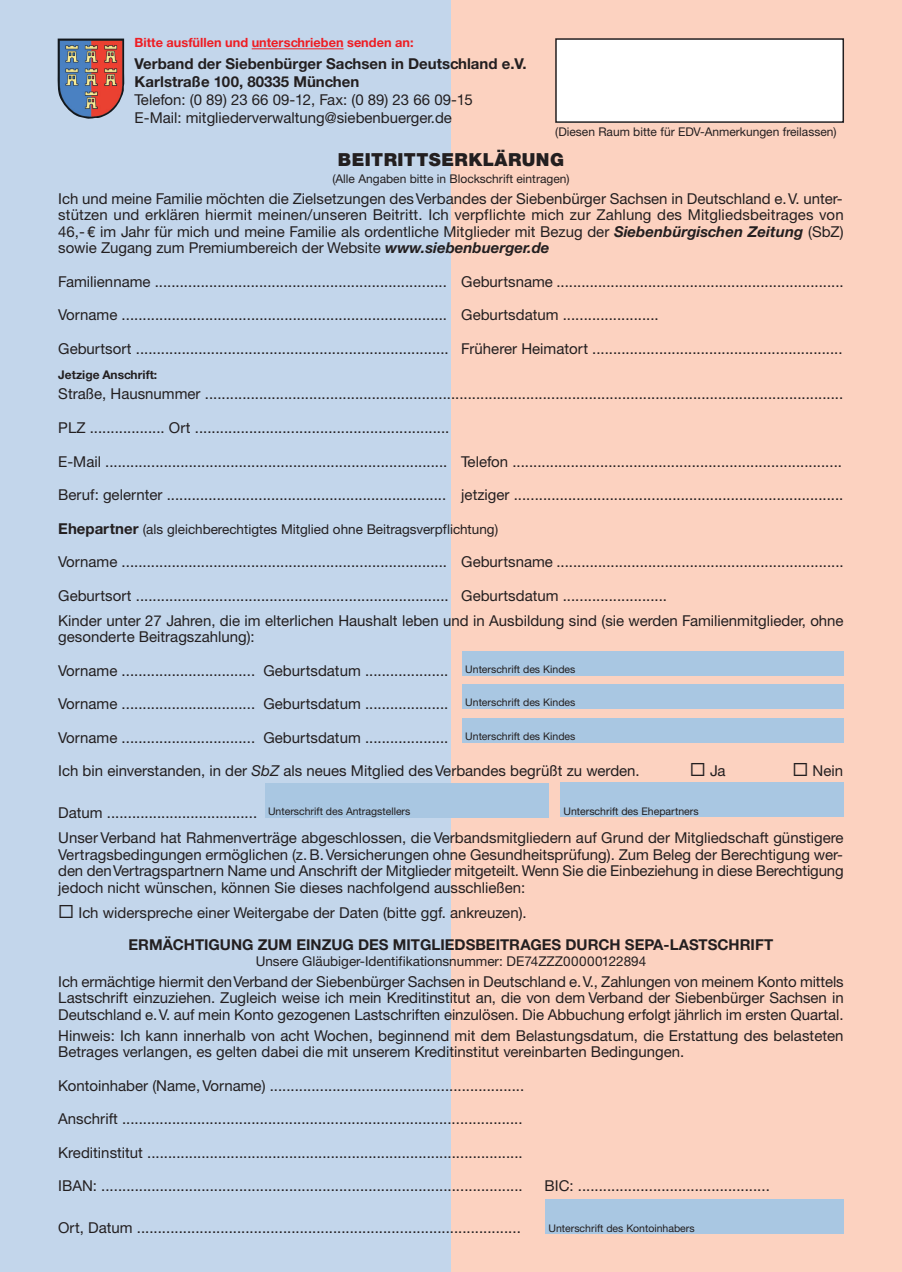
<style>
.page{position:relative;width:902px;height:1272px;background:#fff}
.page>*{position:absolute;margin:0;border:0;box-sizing:border-box;transform-origin:0 0}
.t1{font:900 18px "Helvetica Neue CE";letter-spacing:.025em;color:#231f20}
.t2{font:15px/16.5px "Helvetica Neue CE";color:#231f20}
.t3{font:700 15px/31.8px "Helvetica Neue CE";color:#231f20}
.t4{font:13.5px "Helvetica Neue CE";color:#231f20}
.t5{font:700 12.75px "Helvetica Neue CE";color:#ee1d23}
.t6{font:12px "Helvetica Neue CE";color:#231f20}
.t7{font:700 12px "Helvetica Neue CE";color:#231f20}
.t8{font:10.5px "Helvetica Neue CE";color:#231f20}
.s1{font-weight:700}
.s2{font-family:"Helvetica LT"}
.s3{font-weight:700;font-style:italic}
.s4{font-weight:700;font-size:15px}
.s5{font-style:italic}
.s6{font-weight:400}
</style>
<div class="page">
<div style="left:0;top:0;width:451px;height:1271px;background:#c3d6eb"></div>
<div style="left:451px;top:0;width:450px;height:1271px;background:#fcd2c0"></div>
<hr style="left:252px;top:48px;width:91px;height:1px;background:#ee1d23">
<div style="left:556px;top:39px;width:287px;height:83px;background:#fff"></div>
<div style="left:555px;top:38px;width:288px;height:85px;border:2px solid #231f20"></div>
<div style="left:462px;top:684px;width:381px;height:25px;background:#a9c7e2"></div>
<div style="left:462px;top:651px;width:381px;height:25px;background:#a9c7e2"></div>
<div style="left:462px;top:717px;width:381px;height:25px;background:#a9c7e2"></div>
<div style="left:265px;top:783px;width:283px;height:35px;background:#a9c7e2"></div>
<div style="left:560px;top:782px;width:283px;height:35px;background:#a9c7e2"></div>
<div style="left:545px;top:1199px;width:298px;height:35px;background:#a9c7e2"></div>
<img style="left:57px;top:39px;width:67px;height:80px">
<p class="t5" style="left:135px;top:38px;width:280px">Bitte ausfüllen und unterschrieben senden an:</p>
<p class="t2" style="left:135px;top:56px;width:393px;line-height:18px"><span class="s1">Verband der Siebenbürger Sachsen in Deutschland e.V.<br>Karlstraße 100, 80335 München<br></span>Telefon: (0 89) 23 66 09-12, Fax: (0 89) 23 66 09-15<br>E-Mail: mitgliederverwaltung@siebenbuerger.de</p>
<p class="t6" style="left:555px;top:127px;width:283px">(Diesen Raum bitte für EDV-Anmerkungen freilassen)</p>
<p class="t1" style="left:338px;top:153px;width:228px">BEITRITTSERKLÄRUNG</p>
<p class="t6" style="left:332px;top:174px;width:239px">(Alle Angaben bitte in Blockschrift eintragen)</p>
<p class="t2" style="left:58px;top:191px;width:786px;text-align:justify">Ich und meine Familie möchten die Zielsetzungen desVerbandes der Siebenbürger Sachsen in Deutschland e.V. unter&shy;stützen und erklären hiermit meinen/unseren Beitritt. Ich verpflichte mich zur Zahlung des Mitgliedsbeitrages von 46,- <span class="s2">€</span> im Jahr für mich und meine Familie als ordentliche Mitglieder mit Bezug der <span class="s3">Siebenbürgischen Zeitung</span> (SbZ) sowie Zugang zum Premiumbereich der Website <span class="s3">www.siebenbuerger.de</span></p>
<p class="t2" style="left:58px;top:274px;width:786px">Familienname ...................................................................... Geburtsname .....................................................................</p>
<p class="t2" style="left:58px;top:308px;width:602px">Vorname .............................................................................. Geburtsdatum .......................</p>
<p class="t2" style="left:58px;top:341px;width:785px">Geburtsort ........................................................................... Früherer Heimatort ............................................................</p>
<p class="t7" style="left:58px;top:370px;width:100px">Jetzige Anschrift:</p>
<p class="t2" style="left:58px;top:387px;width:786px">Straße, Hausnummer .........................................................................................................................................................</p>
<p class="t2" style="left:58px;top:421px;width:392px">PLZ .................. Ort .............................................................</p>
<p class="t2" style="left:58px;top:454px;width:785px">E-Mail .................................................................................. Telefon ...............................................................................</p>
<p class="t2" style="left:58px;top:488px;width:786px">Beruf: gelernter ................................................................... jetziger ...............................................................................</p>
<p class="t4" style="left:58px;top:524px;width:441px"><span class="s4">Ehepartner</span> (als gleichberechtigtes Mitglied ohne Beitragsverpflichtung)</p>
<p class="t2" style="left:58px;top:555px;width:786px">Vorname .............................................................................. Geburtsname .....................................................................</p>
<p class="t2" style="left:58px;top:584px;width:786px;line-height:25px">Geburtsort ........................................................................... Geburtsdatum .........................<br>Kinder unter 27 Jahren, die im elterlichen Haushalt leben und in Ausbildung sind (sie werden Familienmitglieder, ohne</p>
<p class="t2" style="left:58px;top:630px;width:198px">gesonderte Beitragszahlung):</p>
<p class="t2" style="left:58px;top:663px;width:391px">Vorname ................................ Geburtsdatum ....................</p>
<p class="t2" style="left:58px;top:697px;width:391px">Vorname ................................ Geburtsdatum ....................</p>
<p class="t2" style="left:58px;top:730px;width:391px">Vorname ................................ Geburtsdatum ....................</p>
<p class="t2" style="left:58px;top:764px;width:583px">Ich bin einverstanden, in der <span class="s5">SbZ</span> als neues Mitglied des Verbandes begrüßt zu werden.</p>
<p class="t2" style="left:689px;top:764px;width:37px">◻ Ja</p>
<p class="t2" style="left:792px;top:764px;width:52px">◻ Nein</p>
<p class="t2" style="left:58px;top:801px;width:786px;line-height:25px">Datum ....................................<br>Unser Verband hat Rahmenverträge abgeschlossen, die Verbandsmitgliedern auf Grund der Mitgliedschaft günstigere</p>
<p class="t2" style="left:58px;top:847px;width:786px;text-align:justify">Vertragsbedingungen ermöglichen (z.B.Versicherungen ohne Gesundheitsprüfung). Zum Beleg der Berechtigung wer&shy;den denVertragspartnern Name und Anschrift der Mitglieder mitgeteilt. Wenn Sie die Einbeziehung in diese Berechtigung jedoch nicht wünschen, können Sie dieses nachfolgend ausschließen:</p>
<p class="t3" style="left:129px;top:897px;width:646px;text-indent:-70px">◻ <span class="s6">Ich widerspreche einer Weitergabe der Daten (bitte ggf. ankreuzen).<br></span>ERMÄCHTIGUNG ZUM EINZUG DES MITGLIEDSBEITRAGES DURCH SEPA-LASTSCHRIFT</p>
<p class="t4" style="left:256px;top:956px;width:392px">Unsere Gläubiger-Identifikationsnummer: DE74ZZZ00000122894</p>
<p class="t2" style="left:58px;top:974px;width:786px;text-align:justify">Ich ermächtige hiermit denVerband der Siebenbürger Sachsen in Deutschland e.V., Zahlungen von meinem Konto mittels Lastschrift einzuziehen. Zugleich weise ich mein Kreditinstitut an, die von dem Verband der Siebenbürger Sachsen in Deutschland e.V. auf mein Konto gezogenen Lastschriften einzulösen. Die Abbuchung erfolgt jährlich im ersten Quartal.</p>
<p class="t2" style="left:58px;top:1028px;width:786px">Hinweis: Ich kann innerhalb von acht Wochen, beginnend mit dem Belastungsdatum, die Erstattung des belasteten<br>Betrages verlangen, es gelten dabei die mit unserem Kreditinstitut vereinbarten Bedingungen.</p>
<p class="t2" style="left:58px;top:1078px;width:467px">Kontoinhaber (Name, Vorname) .............................................................</p>
<p class="t2" style="left:58px;top:1112px;width:466px">Anschrift ................................................................................................</p>
<p class="t2" style="left:58px;top:1145px;width:466px">Kreditinstitut ..........................................................................................</p>
<p class="t2" style="left:58px;top:1179px;width:466px">IBAN: .....................................................................................................</p>
<p class="t2" style="left:544px;top:1179px;width:227px">BIC: ..............................................</p>
<p class="t2" style="left:58px;top:1221px;width:464px">Ort, Datum ............................................................................................</p>
<p class="t8" style="left:465px;top:665px;width:112px">Unterschrift des Kindes</p>
<p class="t8" style="left:465px;top:698px;width:112px">Unterschrift des Kindes</p>
<p class="t8" style="left:465px;top:732px;width:112px">Unterschrift des Kindes</p>
<p class="t8" style="left:268px;top:807px;width:144px">Unterschrift des Antragstellers</p>
<p class="t8" style="left:563px;top:807px;width:137px">Unterschrift des Ehepartners</p>
<p class="t8" style="left:548px;top:1223px;width:148px">Unterschrift des Kontoinhabers</p>
</div>
